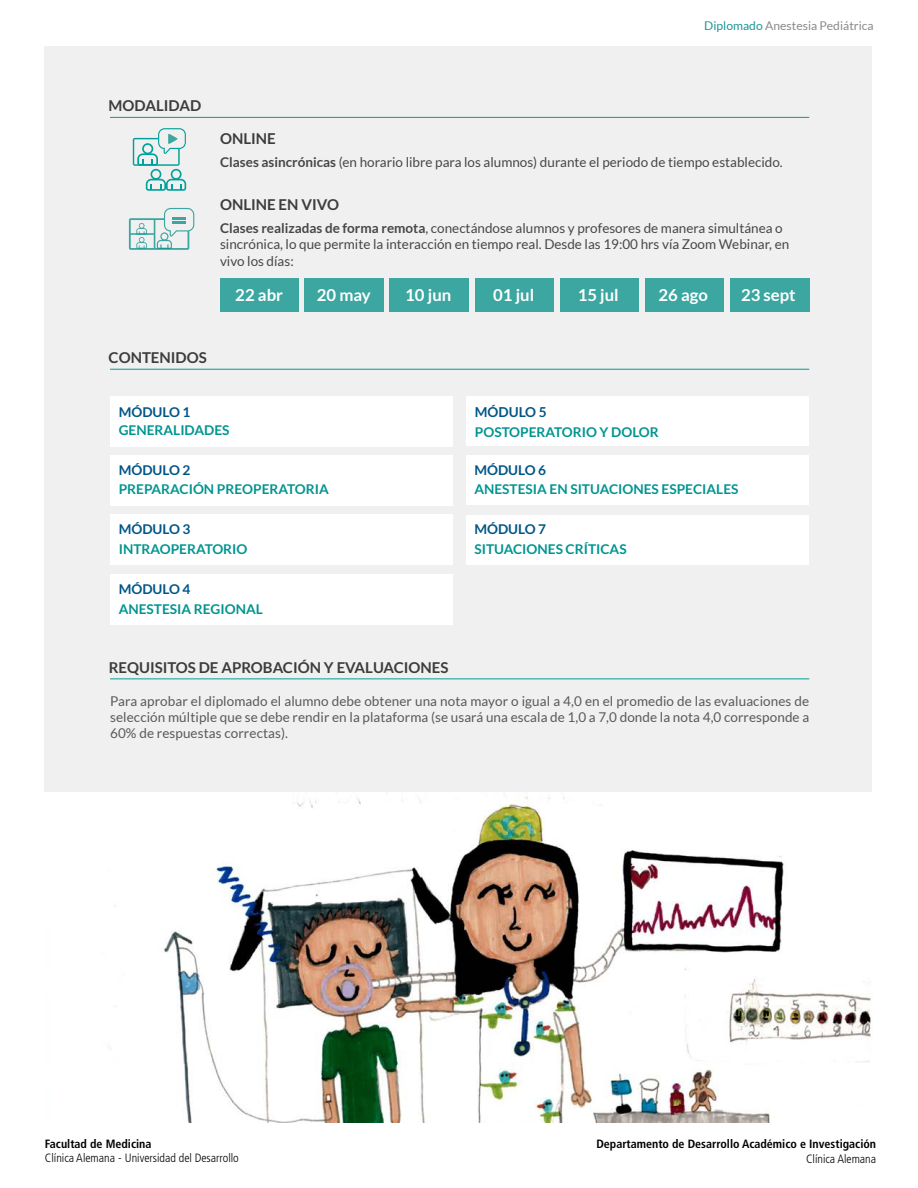
<style>
.page{position:relative;width:918px;height:1188px;background:#fff}
.page>*{position:absolute;margin:0;border:0;box-sizing:border-box;transform-origin:0 0}
.t1{font:700 16.5px "Lato";color:#fff}
.t2{font:700 15px "Lato";color:#3c3d3b}
.t3{font:700 13.65px "Lato";color:#005587}
.t4{font:13.5px/16.2px "Lato";color:#474747}
.t5{font:13.5px/16.2px "Lato";letter-spacing:.005em;color:#595959;text-align:justify}
.t6{font:700 13.5px "Lato";color:#009590}
.t7{font:700 13.5px "Lato";color:#005587}
.t8{font:700 condensed 12px "Frutiger LT Pro";color:#000}
.t9{font:300 condensed 12px "Frutiger LT Pro";color:#000}
.t10{font:12px "Lato";color:#8a8a89}
.s1{color:rgb(0 138 137/.9)}
.s2{font-weight:700}
</style>
<div class="page">
<div style="left:44px;top:46px;width:828px;height:1076px;background:#f0f0f0"></div>
<img style="left:44px;top:793px;width:828px;height:329px">
<div style="left:646px;top:279px;width:78px;height:33px;background:#3ca6a1"></div>
<div style="left:731px;top:279px;width:78px;height:33px;background:#3ca6a1"></div>
<div style="left:561px;top:279px;width:78px;height:33px;background:#3ca6a1"></div>
<div style="left:475px;top:279px;width:79px;height:33px;background:#3ca6a1"></div>
<div style="left:390px;top:279px;width:78px;height:33px;background:#3ca6a1"></div>
<div style="left:305px;top:279px;width:78px;height:33px;background:#3ca6a1"></div>
<div style="left:220px;top:279px;width:78px;height:33px;background:#3ca6a1"></div>
<svg style="left:129px;top:208px;width:65px;height:42px"></svg>
<svg style="left:133px;top:128px;width:53px;height:63px"></svg>
<hr style="left:110px;top:117px;width:699px;height:1px;background:#009d95">
<div style="left:111px;top:455px;width:342px;height:50px;background:#fff"></div>
<div style="left:466px;top:455px;width:343px;height:50px;background:#fff"></div>
<div style="left:111px;top:514px;width:342px;height:51px;background:#fff"></div>
<div style="left:111px;top:574px;width:342px;height:51px;background:#fff"></div>
<div style="left:466px;top:515px;width:343px;height:49px;background:#fff"></div>
<div style="left:111px;top:396px;width:342px;height:51px;background:#fff"></div>
<div style="left:466px;top:397px;width:343px;height:49px;background:#fff"></div>
<hr style="left:110px;top:369px;width:699px;height:1px;background:#009d95">
<hr style="left:110px;top:678px;width:699px;height:1px;background:#009d95">
<p class="t10" style="left:704px;top:19px;width:171px"><span class="s1">Diplomado</span> Anestesia Pediátrica</p>
<p class="t2" style="left:109px;top:97px;width:94px">MODALIDAD</p>
<p class="t2" style="left:220px;top:130px;width:57px">ONLINE</p>
<p class="t4" style="left:220px;top:154px;width:564px"><span class="s2">Clases asincrónicas</span> (en horario libre para los alumnos) durante el periodo de tiempo establecido.</p>
<p class="t2" style="left:220px;top:196px;width:120px">ONLINE EN VIVO</p>
<p class="t4" style="left:220px;top:220px;width:571px"><span class="s2">Clases realizadas de forma remota</span>, conectándose alumnos y profesores de manera simultánea o sincrónica, lo que permite la interacción en tiempo real. Desde las 19:00 hrs vía Zoom Webinar, en vivo los días:</p>
<p class="t1" style="left:235px;top:286px;width:49px">22 abr</p>
<p class="t1" style="left:317px;top:286px;width:56px">20 may</p>
<p class="t1" style="left:405px;top:286px;width:48px">10 jun</p>
<p class="t1" style="left:493px;top:286px;width:43px">01 jul</p>
<p class="t1" style="left:578px;top:286px;width:43px">15 jul</p>
<p class="t1" style="left:658px;top:286px;width:51px">26 ago</p>
<p class="t1" style="left:741px;top:286px;width:56px">23 sept</p>
<p class="t2" style="left:109px;top:349px;width:100px">CONTENIDOS</p>
<p class="t7" style="left:119px;top:404px;width:73px">MÓDULO 1</p>
<p class="t6" style="left:119px;top:422px;width:112px">GENERALIDADES</p>
<p class="t7" style="left:119px;top:462px;width:73px">MÓDULO 2</p>
<p class="t6" style="left:119px;top:482px;width:211px">PREPARACIÓN PREOPERATORIA</p>
<p class="t7" style="left:119px;top:522px;width:73px">MÓDULO 3</p>
<p class="t6" style="left:119px;top:541px;width:130px">INTRAOPERATORIO</p>
<p class="t7" style="left:119px;top:582px;width:73px">MÓDULO 4</p>
<p class="t6" style="left:119px;top:602px;width:146px">ANESTESIA REGIONAL</p>
<p class="t2" style="left:109px;top:659px;width:341px">REQUISITOS DE APROBACIÓN Y EVALUACIONES</p>
<p class="t3" style="left:475px;top:404px;width:73px">MÓDULO 5</p>
<p class="t6" style="left:475px;top:424px;width:185px">POSTOPERATORIO Y DOLOR</p>
<p class="t7" style="left:474px;top:462px;width:73px">MÓDULO 6</p>
<p class="t6" style="left:474px;top:482px;width:266px">ANESTESIA EN SITUACIONES ESPECIALES</p>
<p class="t7" style="left:474px;top:522px;width:73px">MÓDULO 7</p>
<p class="t6" style="left:474px;top:541px;width:154px">SITUACIONES CRÍTICAS</p>
<p class="t5" style="left:110px;top:693px;width:701px">Para aprobar el diplomado el alumno debe obtener una nota mayor o igual a 4,0 en el promedio de las evaluaciones de selección múltiple que se debe rendir en la plataforma (se usará una escala de 1,0 a 7,0 donde la nota 4,0 corresponde a 60% de respuestas correctas).</p>
<p class="t8" style="left:45px;top:1137px;width:108px">Facultad de Medicina</p>
<p class="t8" style="left:596px;top:1137px;width:281px">Departamento de Desarrollo Académico e Investigación</p>
<p class="t9" style="left:45px;top:1151px;width:195px">Clínica Alemana - Universidad del Desarrollo</p>
<p class="t9" style="left:806px;top:1152px;width:72px">Clínica Alemana</p>
</div>
